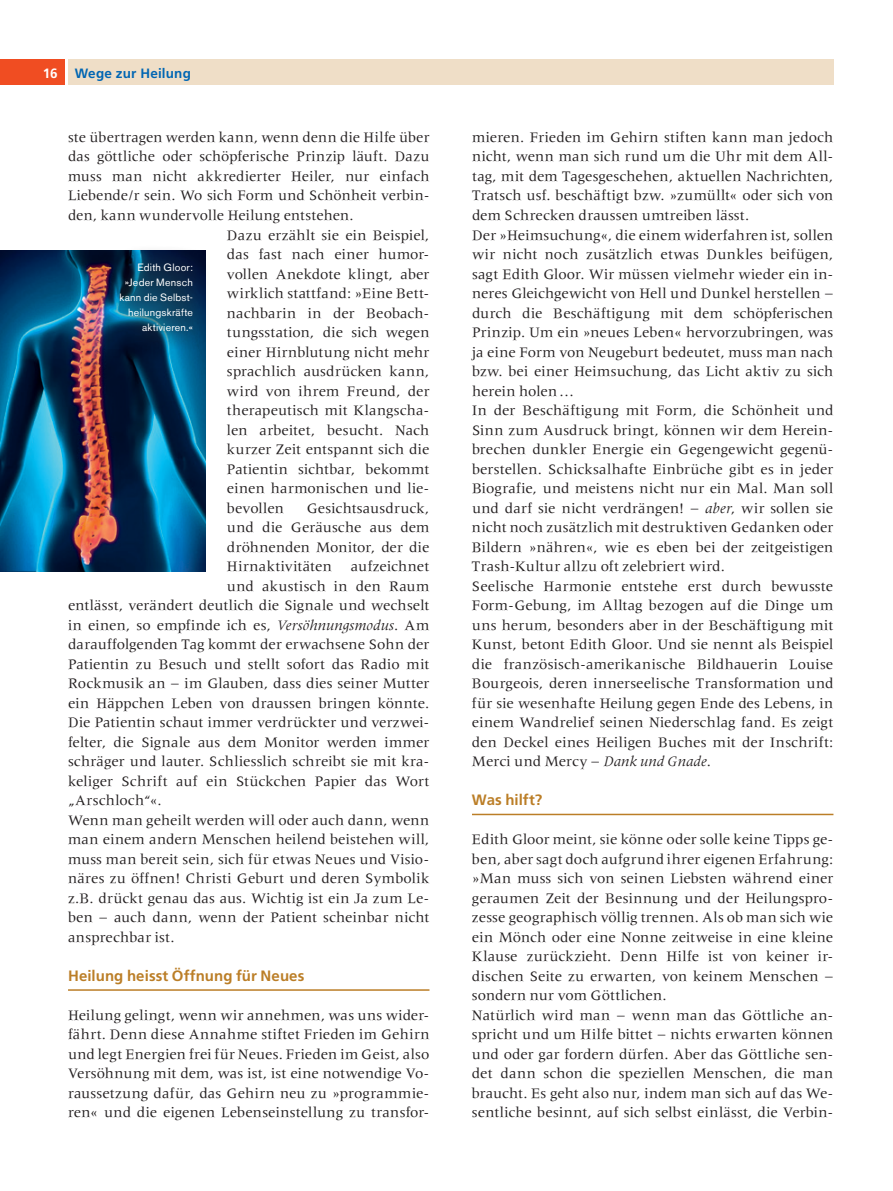
<style>
.page{position:relative;width:893px;height:1191px;background:#fff}
.page>*{position:absolute;margin:0;border:0;box-sizing:border-box;transform-origin:0 0}
.t1{font:15px/19.5px "Meridien Com";letter-spacing:.005em;color:#231f20}
.t2{font:700 15px "Frutiger";letter-spacing:.005em;color:#bb7e27}
.t3{font:15px "Meridien Com";letter-spacing:.025em;color:#231f20}
.t4{font:700 13.5px "Frutiger";letter-spacing:.015em;color:#0166b3}
.t5{font:700 13.5px "Frutiger";color:#fff}
.t6{font:10.5px/15px "Akzidenz Grotesk BE";letter-spacing:.02em;color:#fff;text-align:right}
.s1{font-style:italic}
</style>
<div class="page">
<div style="left:0;top:60px;width:64px;height:25px;background:#f04d22"></div>
<div style="left:68px;top:60px;width:765px;height:25px;background:#efdec7"></div>
<hr style="left:472px;top:813px;width:361px;height:2px;background:#bb7e27">
<hr style="left:68px;top:989px;width:361px;height:1px;background:#bb7e27">
<img style="left:0;top:250px;width:206px;height:321px">
<div style="left:101px;top:244px;width:111px;height:107px;background:#231f20;opacity:.8"></div>
<p class="t5" style="left:43px;top:65px;width:17px">16</p>
<p class="t4" style="left:75px;top:65px;width:138px">M nschen und Wege</p>
<p class="t4" style="left:75px;top:65px;width:118px">Wege zur Heilung</p>
<p class="t1" style="left:68px;top:129px;width:363px">ste übertragen werden kann, wenn denn die Hilfe über</p>
<p class="t1" style="left:68px;top:149px;width:363px">das göttliche oder schöpferische Prinzip läuft. Dazu</p>
<p class="t1" style="left:68px;top:168px;width:363px">muss man nicht akkredierter Heiler, nur einfach</p>
<p class="t1" style="left:68px;top:188px;width:363px">Liebende/r sein. Wo sich Form und Schönheit verbin-</p>
<p class="t1" style="left:68px;top:207px;width:287px">den, kann wundervolle Heilung entstehen.</p>
<p class="t1" style="left:227px;top:227px;width:204px">Dazu erzählt sie ein Beispiel,</p>
<p class="t1" style="left:227px;top:246px;width:204px">das fast nach einer humor-</p>
<p class="t1" style="left:227px;top:266px;width:204px">vollen Anekdote klingt, aber</p>
<p class="t1" style="left:227px;top:285px;width:204px">wirklich stattfand: »Eine Bett-</p>
<p class="t1" style="left:227px;top:305px;width:204px">nachbarin in der Beobach-</p>
<p class="t1" style="left:227px;top:324px;width:204px">tungsstation, die sich wegen</p>
<p class="t1" style="left:227px;top:344px;width:204px">einer Hirnblutung nicht mehr</p>
<p class="t1" style="left:227px;top:363px;width:204px">sprachlich ausdrücken kann,</p>
<p class="t1" style="left:227px;top:383px;width:204px">wird von ihrem Freund, der</p>
<p class="t1" style="left:227px;top:402px;width:204px">therapeutisch mit Klangscha-</p>
<p class="t1" style="left:227px;top:422px;width:204px">len arbeitet, besucht. Nach</p>
<p class="t1" style="left:227px;top:441px;width:204px">kurzer Zeit entspannt sich die</p>
<p class="t1" style="left:227px;top:461px;width:204px">Patientin sichtbar, bekommt</p>
<p class="t1" style="left:227px;top:480px;width:204px">einen harmonischen und lie-</p>
<p class="t1" style="left:227px;top:500px;width:59px">bevollen</p>
<p class="t6" style="left:120px;top:260px;width:75px">Edith Gloor: »Jeder Mensch kann die Selbst&shy;heilungskräfte aktivieren.«</p>
<p class="t1" style="left:227px;top:500px;width:204px;text-align:justify;text-indent:80px">Gesichtsausdruck, und die Geräusche aus dem dröhnenden Monitor, der die Hirnaktivitäten</p>
<p class="t1" style="left:351px;top:558px;width:80px">aufzeichnet</p>
<p class="t1" style="left:227px;top:578px;width:204px">und akustisch in den Raum</p>
<p class="t1" style="left:68px;top:597px;width:363px">entlässt, verändert deutlich die Signale und wechselt</p>
<p class="t1" style="left:68px;top:617px;width:363px">in einen, so empfinde ich es, <span class="s1">Versöhnungsmodus</span>. Am</p>
<p class="t1" style="left:68px;top:636px;width:363px">darauffolgenden Tag kommt der erwachsene Sohn der</p>
<p class="t1" style="left:68px;top:656px;width:363px">Patientin zu Besuch und stellt sofort das Radio mit</p>
<p class="t1" style="left:68px;top:675px;width:363px">Rockmusik an − im Glauben, dass dies seiner Mutter</p>
<p class="t1" style="left:68px;top:695px;width:363px">ein Häppchen Leben von draussen bringen könnte.</p>
<p class="t1" style="left:68px;top:714px;width:363px">Die Patientin schaut immer verdrückter und verzwei-</p>
<p class="t1" style="left:68px;top:734px;width:363px">felter, die Signale aus dem Monitor werden immer</p>
<p class="t1" style="left:68px;top:753px;width:363px">schräger und lauter. Schliesslich schreibt sie mit kra-</p>
<p class="t1" style="left:68px;top:773px;width:363px">keliger Schrift auf ein Stückchen Papier das Wort</p>
<p class="t3" style="left:68px;top:794px;width:95px">„Arschloch“«.</p>
<p class="t1" style="left:68px;top:812px;width:363px">Wenn man geheilt werden will oder auch dann, wenn</p>
<p class="t1" style="left:68px;top:831px;width:363px">man einem andern Menschen heilend beistehen will,</p>
<p class="t1" style="left:68px;top:851px;width:363px">muss man bereit sein, sich für etwas Neues und Visio-</p>
<p class="t1" style="left:68px;top:870px;width:363px">näres zu öffnen! Christi Geburt und deren Symbolik</p>
<p class="t1" style="left:68px;top:890px;width:363px">z.B. drückt genau das aus. Wichtig ist ein Ja zum Le-</p>
<p class="t1" style="left:68px;top:909px;width:363px">ben − auch dann, wenn der Patient scheinbar nicht</p>
<p class="t1" style="left:68px;top:929px;width:108px">ansprechbar ist.</p>
<p class="t2" style="left:68px;top:966px;width:238px">Heilung heisst Öffnung für Neues</p>
<p class="t1" style="left:68px;top:1007px;width:363px;text-align:justify">Heilung gelingt, wenn wir annehmen, was uns wider&shy;fährt. Denn diese Annahme stiftet Frieden im Gehirn und legt Energien frei für Neues. Frieden im Geist, also Versöhnung mit dem, was ist, ist eine notwendige Vo&shy;raussetzung dafür, das Gehirn neu zu »programmie&shy;ren« und die eigenen Lebenseinstellung zu transfor-</p>
<p class="t1" style="left:472px;top:129px;width:363px">mieren. Frieden im Gehirn stiften kann man jedoch nicht, wenn man sich rund um die Uhr mit dem All&shy;tag, mit dem Tagesgeschehen, aktuellen Nachrichten, Tratsch usf. beschäftigt bzw. »zumüllt« oder sich von dem Schrecken draussen umtreiben lässt.<br>Der »Heimsuchung«, die einem widerfahren ist, sollen wir nicht noch zusätzlich etwas Dunkles beifügen, sagt Edith Gloor. Wir müssen vielmehr wieder ein in&shy;neres Gleichgewicht von Hell und Dunkel herstellen − durch die Beschäftigung mit dem schöpferischen Prinzip. Um ein »neues Leben« hervorzubringen, was ja eine Form von Neugeburt bedeutet, muss man nach bzw. bei einer Heimsuchung, das Licht aktiv zu sich herein holen…<br>In der Beschäftigung mit Form, die Schönheit und Sinn zum Ausdruck bringt, können wir dem Herein&shy;brechen dunkler Energie ein Gegengewicht gegenü&shy;berstellen. Schicksalhafte Einbrüche gibt es in jeder Biografie, und meistens nicht nur ein Mal. Man soll und darf sie nicht verdrängen! − <span class="s1">aber</span>, wir sollen sie nicht noch zusätzlich mit destruktiven Gedanken oder Bildern »nähren«, wie es eben bei der zeitgeistigen Trash-Kultur allzu oft zelebriert wird.<br>Seelische Harmonie entstehe erst durch bewusste Form-Gebung, im Alltag bezogen auf die Dinge um uns herum, besonders aber in der Beschäftigung mit Kunst, betont Edith Gloor. Und sie nennt als Beispiel die französisch-amerikanische Bildhauerin Louise Bourgeois, deren innerseelische Transformation und für sie wesenhafte Heilung gegen Ende des Lebens, in einem Wandrelief seinen Niederschlag fand. Es zeigt den Deckel eines Heiligen Buches mit der Inschrift:<br>Merci und Mercy − <span class="s1">Dank und Gnade</span>.</p>
<p class="t2" style="left:472px;top:791px;width:72px">Was hilft?</p>
<p class="t1" style="left:472px;top:831px;width:363px">Edith Gloor meint, sie könne oder solle keine Tipps ge&shy;ben, aber sagt doch aufgrund ihrer eigenen Erfahrung: »Man muss sich von seinen Liebsten während einer geraumen Zeit der Besinnung und der Heilungspro&shy;zesse geographisch völlig trennen. Als ob man sich wie ein Mönch oder eine Nonne zeitweise in eine kleine Klause zurückzieht. Denn Hilfe ist von keiner ir&shy;dischen Seite zu erwarten, von keinem Menschen − sondern nur vom Göttlichen.<br>Natürlich wird man − wenn man das Göttliche an&shy;spricht und um Hilfe bittet − nichts erwarten können und oder gar fordern dürfen. Aber das Göttliche sen&shy;det dann schon die speziellen Menschen, die man braucht. Es geht also nur, indem man sich auf das We&shy;sentliche besinnt, auf sich selbst einlässt, die Verbin-</p>
</div>
